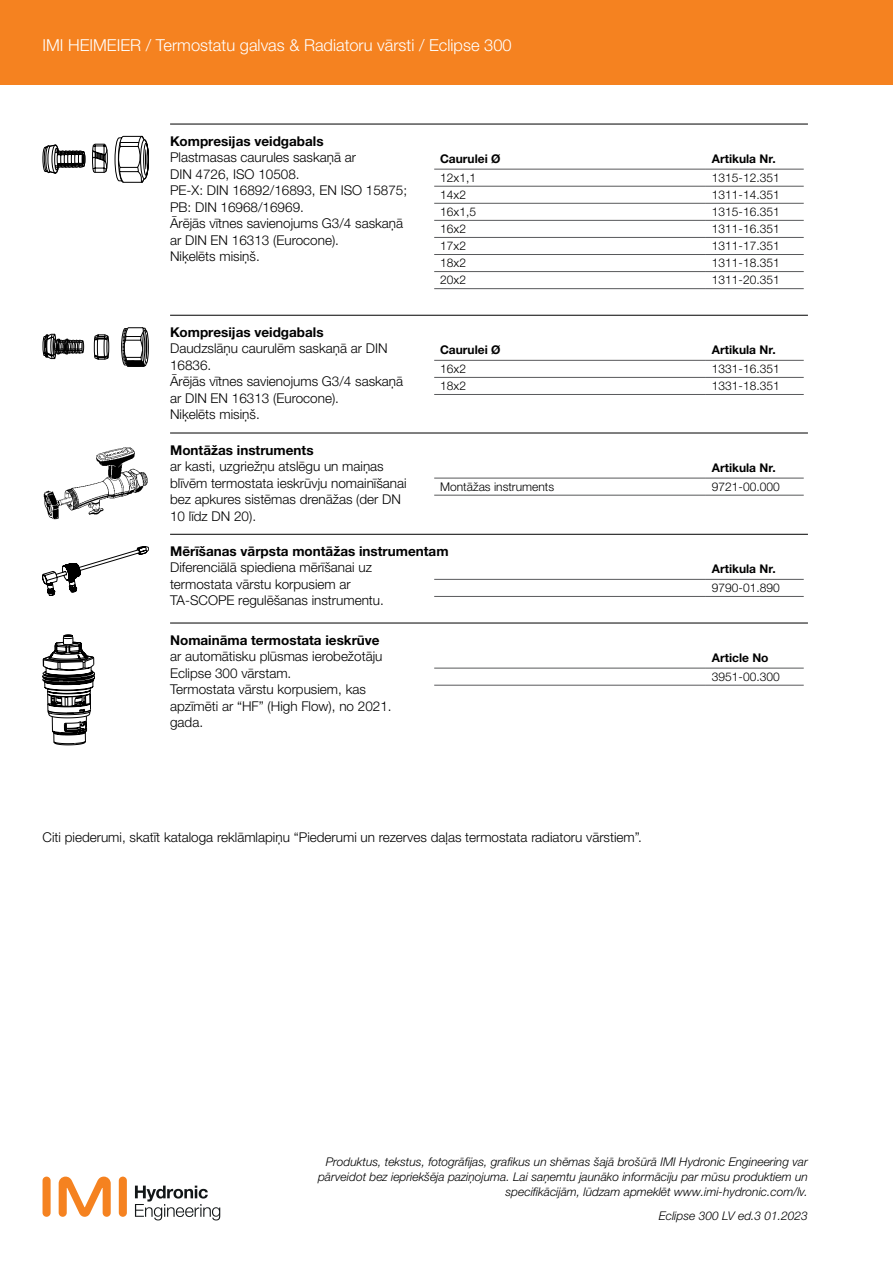
<style>
.page{position:relative;width:893px;height:1263px;background:#fff}
.page>*{position:absolute;margin:0;border:0;box-sizing:border-box;transform-origin:0 0}
.t1{font:300 16.5px "Helvetica Neue LTW1 G";color:#fff}
.t2{font:300 13.5px/16.5px "Helvetica Neue LTW1 G";color:#000}
.t3{font:700 13.5px "Helvetica Neue LTW1 G";color:#000}
.t4{font:italic 300 12px/15px "Helvetica Neue LTW1 G";color:#000;text-align:right}
.t5{font:300 12px "Helvetica Neue LTW1 G";color:#000}
.t6{font:700 12px "Helvetica Neue LTW1 G";color:#000}
</style>
<div class="page">
<div style="left:119px;top:1176px;width:8px;height:41px;background:#f58220;border-radius:4px"></div>
<div style="left:43px;top:1176px;width:8px;height:41px;background:#f58220;border-radius:4px"></div>
<svg style="left:59px;top:1176px;width:52px;height:41px"></svg>
<svg style="left:135px;top:1185px;width:85px;height:35px"></svg>
<div style="left:0;top:0;width:893px;height:85px;background:#f58220"></div>
<hr style="left:170px;top:124px;width:638px;height:1px;background:#000">
<hr style="left:434px;top:169px;width:272px;height:1px;background:#58595b">
<hr style="left:706px;top:169px;width:98px;height:1px;background:#58595b">
<hr style="left:434px;top:186px;width:272px;height:1px;background:#58595b">
<hr style="left:706px;top:186px;width:98px;height:1px;background:#58595b">
<hr style="left:434px;top:203px;width:272px;height:1px;background:#58595b">
<hr style="left:706px;top:203px;width:98px;height:1px;background:#58595b">
<hr style="left:434px;top:220px;width:272px;height:1px;background:#58595b">
<hr style="left:706px;top:220px;width:98px;height:1px;background:#58595b">
<hr style="left:434px;top:237px;width:272px;height:1px;background:#58595b">
<hr style="left:706px;top:237px;width:98px;height:1px;background:#58595b">
<hr style="left:434px;top:254px;width:272px;height:1px;background:#58595b">
<hr style="left:706px;top:254px;width:98px;height:1px;background:#58595b">
<hr style="left:434px;top:271px;width:272px;height:1px;background:#58595b">
<hr style="left:434px;top:288px;width:272px;height:1px;background:#58595b">
<hr style="left:706px;top:271px;width:98px;height:1px;background:#58595b">
<hr style="left:706px;top:288px;width:98px;height:1px;background:#58595b">
<hr style="left:170px;top:315px;width:638px;height:1px;background:#000">
<hr style="left:434px;top:360px;width:272px;height:1px;background:#58595b">
<hr style="left:706px;top:360px;width:98px;height:1px;background:#58595b">
<hr style="left:434px;top:377px;width:272px;height:1px;background:#58595b">
<hr style="left:434px;top:394px;width:272px;height:1px;background:#58595b">
<hr style="left:706px;top:377px;width:98px;height:1px;background:#58595b">
<hr style="left:706px;top:394px;width:98px;height:1px;background:#58595b">
<hr style="left:170px;top:433px;width:638px;height:1px;background:#000">
<hr style="left:434px;top:478px;width:272px;height:1px;background:#58595b">
<hr style="left:434px;top:495px;width:272px;height:1px;background:#58595b">
<hr style="left:706px;top:478px;width:98px;height:1px;background:#58595b">
<hr style="left:706px;top:495px;width:98px;height:1px;background:#58595b">
<hr style="left:170px;top:534px;width:638px;height:1px;background:#000">
<hr style="left:434px;top:579px;width:272px;height:1px;background:#58595b">
<hr style="left:434px;top:596px;width:272px;height:1px;background:#58595b">
<hr style="left:706px;top:579px;width:98px;height:1px;background:#58595b">
<hr style="left:706px;top:596px;width:98px;height:1px;background:#58595b">
<hr style="left:170px;top:623px;width:638px;height:1px;background:#000">
<hr style="left:434px;top:668px;width:272px;height:1px;background:#58595b">
<hr style="left:434px;top:685px;width:272px;height:1px;background:#58595b">
<hr style="left:706px;top:668px;width:98px;height:1px;background:#58595b">
<hr style="left:706px;top:685px;width:98px;height:1px;background:#58595b">
<svg style="left:43px;top:136px;width:106px;height:47px"></svg>
<svg style="left:93px;top:334px;width:17px;height:26px"></svg>
<svg style="left:121px;top:327px;width:27px;height:40px"></svg>
<div style="left:142px;top:329px;width:6px;height:37px;border:1px solid #000;border-radius:50%"></div>
<div style="left:144px;top:331px;width:5px;height:33px;border:1px solid #000;border-radius:50%"></div>
<hr style="left:145px;top:334px;width:2px;height:25px;background:#000;border-radius:50%">
<svg style="left:43px;top:333px;width:41px;height:26px"></svg>
<img style="left:43px;top:447px;width:105px;height:73px">
<svg style="left:43px;top:546px;width:106px;height:49px"></svg>
<svg style="left:43px;top:635px;width:52px;height:110px"></svg>
<p class="t1" style="left:43px;top:35px;width:471px">IMI HEIMEIER / Termostatu galvas &amp; Radiatoru vārsti / Eclipse 300</p>
<p class="t3" style="left:170px;top:133px;width:155px">Kompresijas veidgabals</p>
<p class="t2" style="left:170px;top:149px;width:239px">Plastmasas caurules saskaņā ar<br>DIN 4726, ISO 10508.<br>PE-X: DIN 16892/16893, EN ISO 15875;<br>PB: DIN 16968/16969.<br>Ārējās vītnes savienojums G3/4 saskaņā ar DIN EN 16313 (Eurocone).<br>Niķelēts misiņš.</p>
<p class="t6" style="left:440px;top:151px;width:62px">Caurulei Ø</p>
<p class="t6" style="left:712px;top:151px;width:65px">Artikula Nr.</p>
<p class="t5" style="left:440px;top:170px;width:37px">12x1,1</p>
<p class="t5" style="left:712px;top:170px;width:69px">1315-12.351</p>
<p class="t5" style="left:440px;top:187px;width:27px">14x2</p>
<p class="t5" style="left:712px;top:187px;width:69px">1311-14.351</p>
<p class="t5" style="left:440px;top:204px;width:37px">16x1,5</p>
<p class="t5" style="left:712px;top:204px;width:69px">1315-16.351</p>
<p class="t5" style="left:440px;top:222px;width:27px">16x2</p>
<p class="t5" style="left:712px;top:222px;width:69px">1311-16.351</p>
<p class="t5" style="left:440px;top:239px;width:27px">17x2</p>
<p class="t5" style="left:712px;top:239px;width:69px">1311-17.351</p>
<p class="t5" style="left:440px;top:256px;width:27px">18x2</p>
<p class="t5" style="left:712px;top:256px;width:69px">1311-18.351</p>
<p class="t5" style="left:440px;top:273px;width:27px">20x2</p>
<p class="t5" style="left:712px;top:273px;width:69px">1311-20.351</p>
<p class="t3" style="left:170px;top:324px;width:155px">Kompresijas veidgabals</p>
<p class="t2" style="left:170px;top:340px;width:235px">Daudzslāņu caurulēm saskaņā ar DIN<br>16836.<br>Ārējās vītnes savienojums G3/4 saskaņā ar DIN EN 16313 (Eurocone).<br>Niķelēts misiņš.</p>
<p class="t6" style="left:440px;top:342px;width:62px">Caurulei Ø</p>
<p class="t6" style="left:712px;top:342px;width:65px">Artikula Nr.</p>
<p class="t5" style="left:440px;top:362px;width:27px">16x2</p>
<p class="t5" style="left:712px;top:362px;width:69px">1331-16.351</p>
<p class="t5" style="left:440px;top:379px;width:27px">18x2</p>
<p class="t5" style="left:712px;top:379px;width:69px">1331-18.351</p>
<p class="t3" style="left:170px;top:441px;width:145px">Montāžas instruments</p>
<p class="t2" style="left:170px;top:458px;width:238px">ar kasti, uzgriežņu atslēgu un maiņas blīvēm termostata ieskrūvju nomainīšanai bez apkures sistēmas drenāžas (der DN 10 līdz DN 20).</p>
<p class="t6" style="left:712px;top:460px;width:65px">Artikula Nr.</p>
<p class="t5" style="left:440px;top:479px;width:115px">Montāžas instruments</p>
<p class="t5" style="left:712px;top:479px;width:69px">9721-00.000</p>
<p class="t3" style="left:170px;top:543px;width:280px">Mērīšanas vārpsta montāžas instrumentam</p>
<p class="t2" style="left:170px;top:559px;width:215px">Diferenciālā spiediena mērīšanai uz termostata vārstu korpusiem ar<br>TA-SCOPE regulēšanas instrumentu.</p>
<p class="t6" style="left:712px;top:561px;width:65px">Artikula Nr.</p>
<p class="t5" style="left:712px;top:581px;width:69px">9790-01.890</p>
<p class="t3" style="left:170px;top:631px;width:211px">Nomaināma termostata ieskrūve</p>
<p class="t2" style="left:170px;top:648px;width:223px">ar automātisku plūsmas ierobežotāju<br>Eclipse 300 vārstam.<br>Termostata vārstu korpusiem, kas apzīmēti ar “HF” (High Flow), no 2021. gada.</p>
<p class="t6" style="left:712px;top:650px;width:58px">Article No</p>
<p class="t5" style="left:712px;top:669px;width:69px">3951-00.300</p>
<p class="t2" style="left:43px;top:829px;width:601px">Citi piederumi, skatīt kataloga reklāmlapiņu “Piederumi un rezerves daļas termostata radiatoru vārstiem”.</p>
<p class="t4" style="left:318px;top:1154px;width:491px">Produktus, tekstus, fotogrāfijas, grafikus un shēmas šajā brošūrā IMI Hydronic Engineering var pārveidot bez iepriekšēja paziņojuma. Lai saņemtu jaunāko informāciju par mūsu produktiem un specifikācijām, lūdzam apmeklēt www.imi-hydronic.com/lv.</p>
<p class="t4" style="left:659px;top:1208px;width:150px">Eclipse 300 LV ed.3 01.2023</p>
</div>
